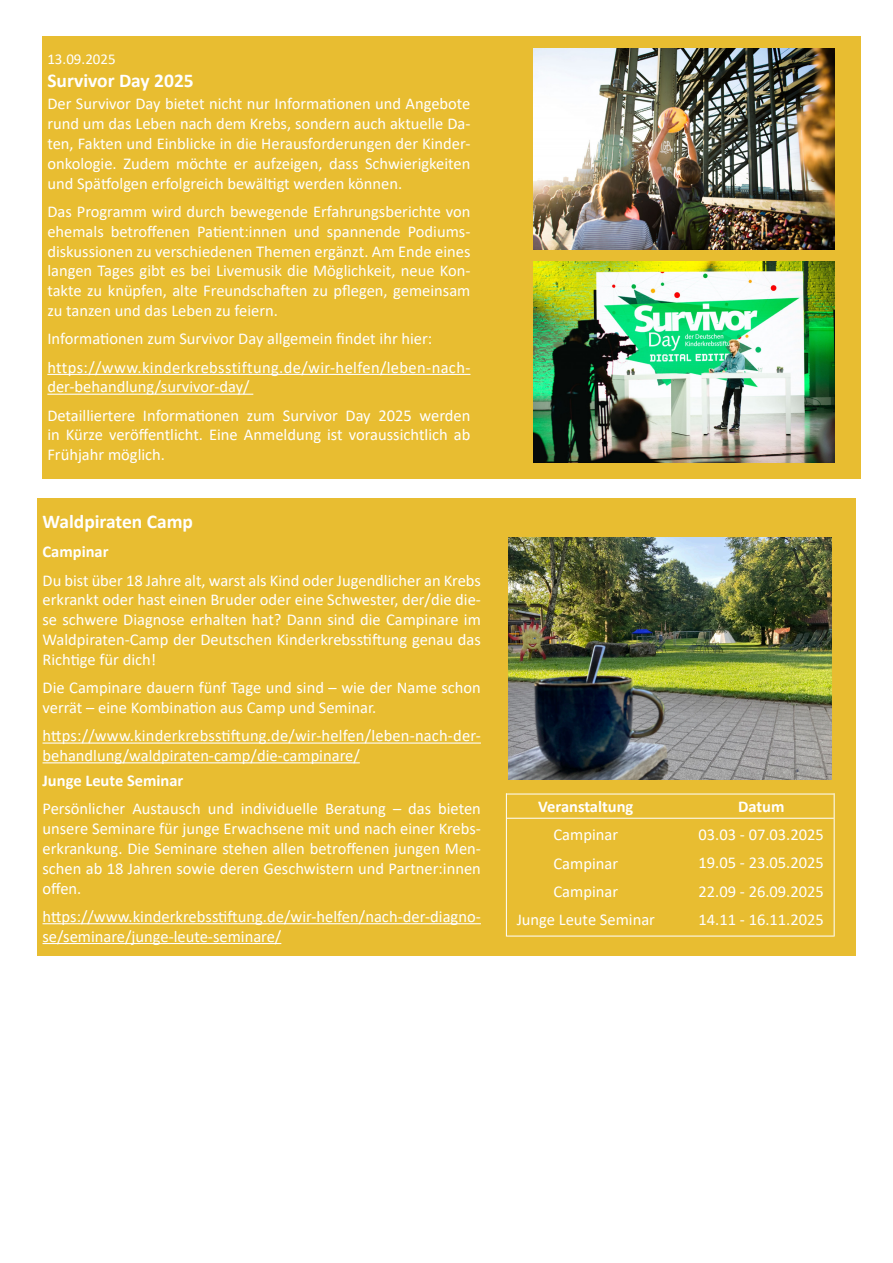
<style>
.page{position:relative;width:893px;height:1263px;background:#fff}
.page>*{position:absolute;margin:0;border:0;box-sizing:border-box;transform-origin:0 0}
.t1{font:700 19.5px "Calibri";color:#fff}
.t2{font:16.5px/19.8px "Calibri";color:#fff}
.t3{font:700 16.5px "Calibri";color:#fff}
.t4{font:15px "Calibri";color:#fff}
</style>
<div class="page">
<div style="left:37px;top:498px;width:819px;height:457px;background:#e8bd31"></div>
<div style="left:42px;top:36px;width:819px;height:442px;background:#e8bd31"></div>
<hr style="left:47px;top:374px;width:423px;height:1px;background:#fff">
<hr style="left:47px;top:394px;width:206px;height:1px;background:#fff">
<hr style="left:43px;top:742px;width:438px;height:2px;background:#fff">
<hr style="left:43px;top:762px;width:317px;height:1px;background:#fff">
<hr style="left:43px;top:923px;width:438px;height:1px;background:#fff">
<hr style="left:43px;top:943px;width:238px;height:1px;background:#fff">
<img style="left:534px;top:49px;width:300px;height:200px">
<img style="left:534px;top:262px;width:300px;height:200px">
<hr style="left:507px;top:818px;width:327px;height:1px;background:#fff">
<hr style="left:507px;top:794px;width:327px;height:1px;background:#fff">
<hr style="left:507px;top:936px;width:327px;height:1px;background:#fff">
<hr style="left:506px;top:793px;width:1px;height:143px;background:#fff">
<hr style="left:834px;top:793px;width:1px;height:143px;background:#fff">
<img style="left:508px;top:537px;width:323px;height:243px">
<p class="t4" style="left:47px;top:49px;width:70px">13.09.2025</p>
<p class="t2" style="left:47px;top:94px;width:425px;text-align:justify">Der Survivor Day bietet nicht nur Informationen und Angebote rund um das Leben nach dem Krebs, sondern auch aktuelle Da&shy;ten, Fakten und Einblicke in die Herausforderungen der Kinder&shy;onkologie. Zudem möchte er aufzeigen, dass Schwierigkeiten und Spätfolgen erfolgreich bewältigt werden können.</p>
<p class="t2" style="left:47px;top:201px;width:425px;text-align:justify">Das Programm wird durch bewegende Erfahrungsberichte von ehemals betroffenen Patient:innen und spannende Podiums&shy;diskussionen zu verschiedenen Themen ergänzt. Am Ende eines langen Tages gibt es bei Livemusik die Möglichkeit, neue Kon&shy;takte zu knüpfen, alte Freundschaften zu pflegen, gemeinsam zu tanzen und das Leben zu feiern.</p>
<p class="t2" style="left:47px;top:324px;width:425px;line-height:28.3px">Informationen zum Survivor Day allgemein findet ihr hier: https://www.kinderkrebsstiftung.de/wir-helfen/leben-nach-</p>
<p class="t2" style="left:47px;top:372px;width:425px;line-height:28.3px">der-behandlung/survivor-day/<br>Detailliertere Informationen zum Survivor Day 2025 werden</p>
<p class="t2" style="left:47px;top:425px;width:425px">in Kürze veröffentlicht. Eine Anmeldung ist voraussichtlich ab<br>Frühjahr möglich.</p>
<p class="t1" style="left:47px;top:67px;width:148px">Survivor Day 2025</p>
<p class="t1" style="left:43px;top:508px;width:152px">Waldpiraten Camp</p>
<p class="t3" style="left:43px;top:540px;width:68px">Campinar</p>
<p class="t2" style="left:43px;top:570px;width:440px;text-align:justify">Du bist über 18 Jahre alt, warst als Kind oder Jugendlicher an Krebs erkrankt oder hast einen Bruder oder eine Schwester, der/die die&shy;se schwere Diagnose erhalten hat? Dann sind die Campinare im Waldpiraten-Camp der Deutschen Kinderkrebsstiftung genau das Richtige für dich!</p>
<p class="t2" style="left:43px;top:677px;width:440px">Die Campinare dauern fünf Tage und sind – wie der Name schon verrät – eine Kombination aus Camp und Seminar.</p>
<p class="t2" style="left:43px;top:725px;width:440px">https://www.kinderkrebsstiftung.de/wir-helfen/leben-nach-der&shy;behandlung/waldpiraten-camp/die-campinare/</p>
<p class="t3" style="left:43px;top:769px;width:142px">Junge Leute Seminar</p>
<p class="t2" style="left:43px;top:798px;width:440px;text-align:justify">Persönlicher Austausch und individuelle Beratung – das bieten unsere Seminare für junge Erwachsene mit und nach einer Krebs&shy;erkrankung. Die Seminare stehen allen betroffenen jungen Men&shy;schen ab 18 Jahren sowie deren Geschwistern und Partner:innen offen.</p>
<p class="t2" style="left:43px;top:906px;width:440px">https://www.kinderkrebsstiftung.de/wir-helfen/nach-der-diagno&shy;se/seminare/junge-leute-seminare/</p>
<p class="t3" style="left:538px;top:795px;width:97px">Veranstaltung</p>
<p class="t2" style="left:517px;top:820px;width:140px;line-height:28.3px;text-align:center">Campinar<br>Campinar<br>Campinar<br>Junge Leute Seminar</p>
<p class="t3" style="left:738px;top:795px;width:48px">Datum</p>
<p class="t2" style="left:698px;top:820px;width:127px;line-height:28.3px;text-align:justify">03.03 - 07.03.2025<br>19.05 - 23.05.2025<br>22.09 - 26.09.2025<br>14.11 - 16.11.2025</p>
</div>
